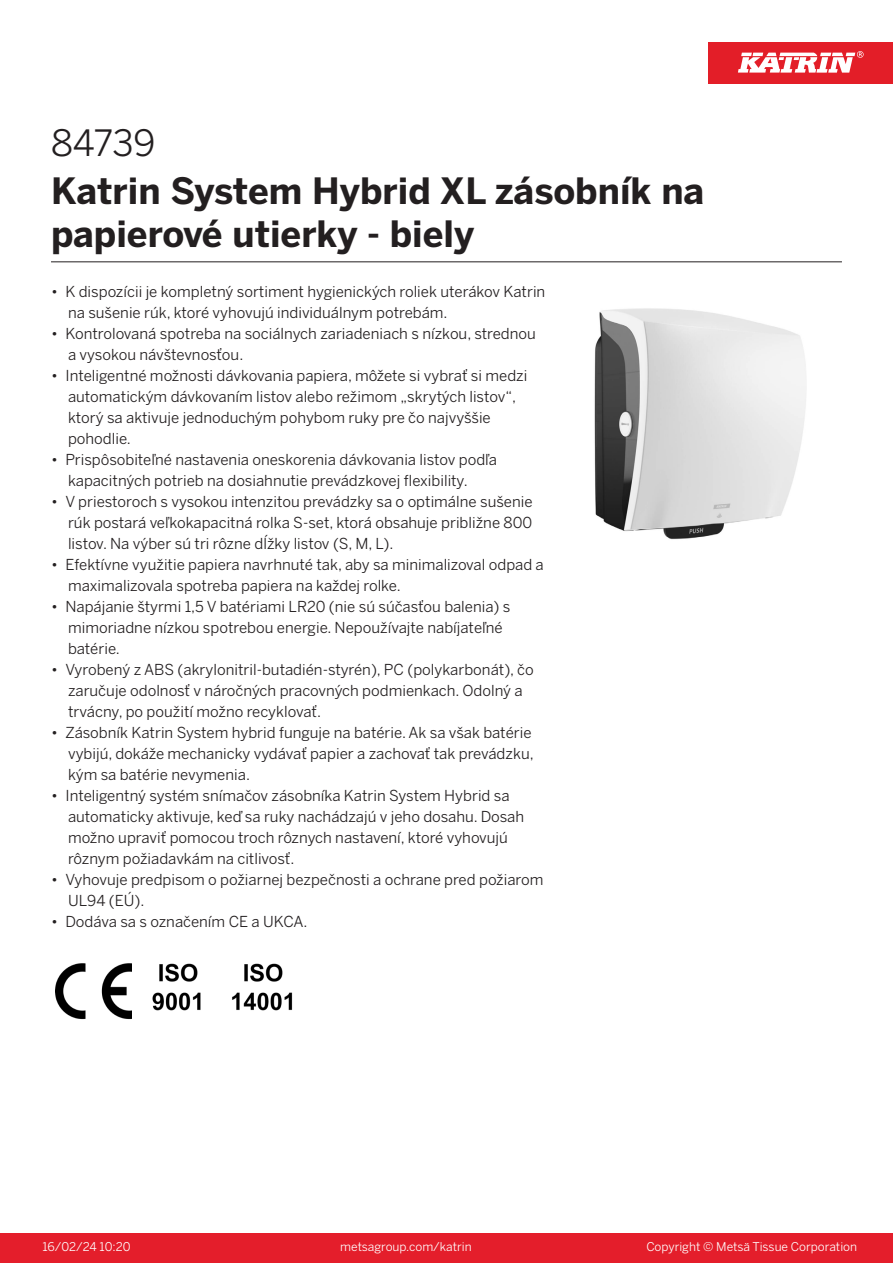
<style>
.page{position:relative;width:893px;height:1263px;background:#fff}
.page>*{position:absolute;margin:0;border:0;box-sizing:border-box;transform-origin:0 0}
.Product_Name{font:700 36px/43.2px "Benton Sans";color:#231f20}
.External_material_co{font:36px "Benton Sans";letter-spacing:-.01em;color:#231f20}
.MarketingBullets{font:15px/21px "Benton Sans";color:#231f20}
.t1{font:12px "Benton Sans";color:#fff}
</style>
<div class="page">
<div style="left:0;top:1233px;width:893px;height:30px;background:#e41e2b"></div>
<div style="left:708px;top:43px;width:185px;height:41px;background:#e31e28"></div>
<svg style="left:738px;top:51px;width:126px;height:22px"></svg>
<img style="left:594px;top:308px;width:212px;height:232px">
<img style="left:55px;top:963px;width:77px;height:57px">
<img style="left:152px;top:963px;width:49px;height:48px">
<img style="left:232px;top:963px;width:61px;height:48px">
<hr style="left:51px;top:261px;width:791px;height:1px;background:#231f20">
<p class="External_material_co" style="left:51px;top:121px;width:106px">84739</p>
<p class="Product_Name" style="left:51px;top:170px;width:655px">Katrin System Hybrid XL zásobník na papierové utierky - biely</p>
<p class="MarketingBullets" style="left:68px;top:281px;width:479px;text-indent:-17px">• K dispozícii je kompletný sortiment hygienických roliek uterákov Katrin na sušenie rúk, ktoré vyhovujú individuálnym potrebám.</p>
<p class="MarketingBullets" style="left:68px;top:323px;width:469px;text-indent:-17px">• Kontrolovaná spotreba na sociálnych zariadeniach s nízkou, strednou a vysokou návštevnosťou.</p>
<p class="MarketingBullets" style="left:68px;top:365px;width:461px;text-indent:-17px">• Inteligentné možnosti dávkovania papiera, môžete si vybrať si medzi automatickým dávkovaním listov alebo režimom „skrytých listov“, ktorý sa aktivuje jednoduchým pohybom ruky pre čo najvyššie pohodlie.</p>
<p class="MarketingBullets" style="left:68px;top:449px;width:431px;text-indent:-17px">• Prispôsobiteľné nastavenia oneskorenia dávkovania listov podľa kapacitných potrieb na dosiahnutie prevádzkovej flexibility.</p>
<p class="MarketingBullets" style="left:68px;top:491px;width:466px;text-align:justify;text-indent:-17px">• V priestoroch s vysokou intenzitou prevádzky sa o optimálne sušenie rúk postará veľkokapacitná rolka S-set, ktorá obsahuje približne 800 listov. Na výber sú tri rôzne dĺžky listov (S, M, L).</p>
<p class="MarketingBullets" style="left:68px;top:554px;width:477px;text-indent:-17px">• Efektívne využitie papiera navrhnuté tak, aby sa minimalizoval odpad a maximalizovala spotreba papiera na každej rolke.</p>
<p class="MarketingBullets" style="left:68px;top:596px;width:444px;text-indent:-17px">• Napájanie štyrmi 1,5 V batériami LR20 (nie sú súčasťou balenia) s mimoriadne nízkou spotrebou energie. Nepoužívajte nabíjateľné batérie.</p>
<p class="MarketingBullets" style="left:68px;top:659px;width:467px;text-indent:-17px">• Vyrobený z ABS (akrylonitril-butadién-styrén), PC (polykarbonát), čo zaručuje odolnosť v náročných pracovných podmienkach. Odolný a trvácny, po použití možno recyklovať.</p>
<p class="MarketingBullets" style="left:68px;top:722px;width:467px;text-indent:-17px">• Zásobník Katrin System hybrid funguje na batérie. Ak sa však batérie vybijú, dokáže mechanicky vydávať papier a zachovať tak prevádzku, kým sa batérie nevymenia.</p>
<p class="MarketingBullets" style="left:68px;top:785px;width:458px;text-indent:-17px">• Inteligentný systém snímačov zásobníka Katrin System Hybrid sa automaticky aktivuje, keď sa ruky nachádzajú v jeho dosahu. Dosah možno upraviť pomocou troch rôznych nastavení, ktoré vyhovujú rôznym požiadavkám na citlivosť.</p>
<p class="MarketingBullets" style="left:68px;top:869px;width:477px;text-indent:-17px">• Vyhovuje predpisom o požiarnej bezpečnosti a ochrane pred požiarom<br>UL94 (EÚ).</p>
<p class="MarketingBullets" style="left:51px;top:911px;width:258px">• Dodáva sa s označením CE a UKCA.</p>
<p class="t1" style="left:43px;top:1239px;width:90px">16/02/24 10:20</p>
<p class="t1" style="left:340px;top:1239px;width:133px">metsagroup.com/katrin</p>
<p class="t1" style="left:646px;top:1239px;width:212px">Copyright © Metsä Tissue Corporation</p>
</div>
